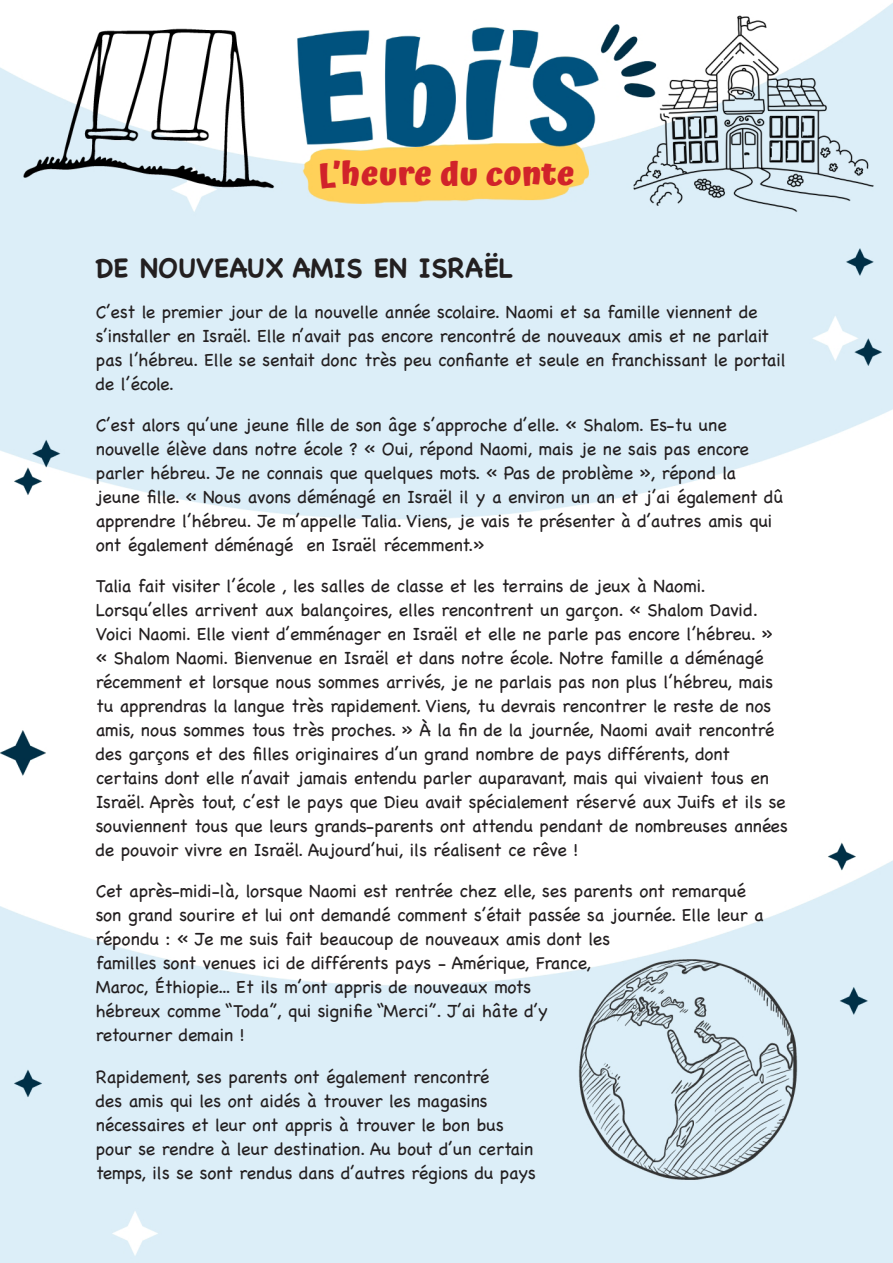
<style>
.page{position:relative;width:893px;height:1263px;background:#fff}
.page>*{position:absolute;margin:0;border:0;box-sizing:border-box;transform-origin:0 0}
.t1{font:700 33px "Atma";letter-spacing:.01em;color:#d1232a}
.t2{font:700 27px "Chalkboard";color:#231f20}
.t3{font:18px/24px "Chalkboard";letter-spacing:-.01em;color:#231f20}
</style>
<div class="page">
<img style="left:0;top:3px;width:893px;height:1260px">
<p class="t1" style="left:318px;top:154px;width:258px">L’heure du conte</p>
<p class="t2" style="left:96px;top:252px;width:419px">DE NOUVEAUX AMIS EN ISRAËL</p>
<p class="t3" style="left:96px;top:300px;width:692px">C’est le premier jour de la nouvelle année scolaire. Naomi et sa famille viennent de s’installer en Israël. Elle n’avait pas encore rencontré de nouveaux amis et ne parlait pas l’hébreu. Elle se sentait donc très peu confiante et seule en franchissant le portail de l’école.</p>
<p class="t3" style="left:96px;top:413px;width:690px">C’est alors qu’une jeune fille de son âge s’approche d’elle. « Shalom. Es-tu une nouvelle élève dans notre école ? « Oui, répond Naomi, mais je ne sais pas encore parler hébreu. Je ne connais que quelques mots. « Pas de problème », répond la jeune fille. « Nous avons déménagé en Israël il y a environ un an et j’ai également dû apprendre l’hébreu. Je m’appelle Talia. Viens, je vais te présenter à d’autres amis qui ont également déménagé en Israël récemment.»</p>
<p class="t3" style="left:96px;top:574px;width:694px">Talia fait visiter l’école , les salles de classe et les terrains de jeux à Naomi.<br>Lorsqu’elles arrivent aux balançoires, elles rencontrent un garçon. « Shalom David.<br>Voici Naomi. Elle vient d’emménager en Israël et elle ne parle pas encore l’hébreu. » « Shalom Naomi. Bienvenue en Israël et dans notre école. Notre famille a déménagé récemment et lorsque nous sommes arrivés, je ne parlais pas non plus l’hébreu, mais tu apprendras la langue très rapidement. Viens, tu devrais rencontrer le reste de nos amis, nous sommes tous très proches. » À la fin de la journée, Naomi avait rencontré des garçons et des filles originaires d’un grand nombre de pays différents, dont certains dont elle n’avait jamais entendu parler auparavant, mais qui vivaient tous en Israël. Après tout, c’est le pays que Dieu avait spécialement réservé aux Juifs et ils se souviennent tous que leurs grands-parents ont attendu pendant de nombreuses années de pouvoir vivre en Israël. Aujourd’hui, ils réalisent ce rêve !</p>
<p class="t3" style="left:96px;top:879px;width:670px">Cet après-midi-là, lorsque Naomi est rentrée chez elle, ses parents ont remarqué son grand sourire et lui ont demandé comment s’était passée sa journée. Elle leur a répondu : « Je me suis fait beaucoup de nouveaux amis dont les<br>familles sont venues ici de différents pays - Amérique, France,<br>Maroc, Éthiopie... Et ils m’ont appris de nouveaux mots<br>hébreux comme “Toda”, qui signifie “Merci”. J’ai hâte d’y<br>retourner demain !</p>
<p class="t3" style="left:96px;top:1064px;width:442px">Rapidement, ses parents ont également rencontré<br>des amis qui les ont aidés à trouver les magasins nécessaires et leur ont appris à trouver le bon bus pour se rendre à leur destination. Au bout d’un certain temps, ils se sont rendus dans d’autres régions du pays</p>
</div>
